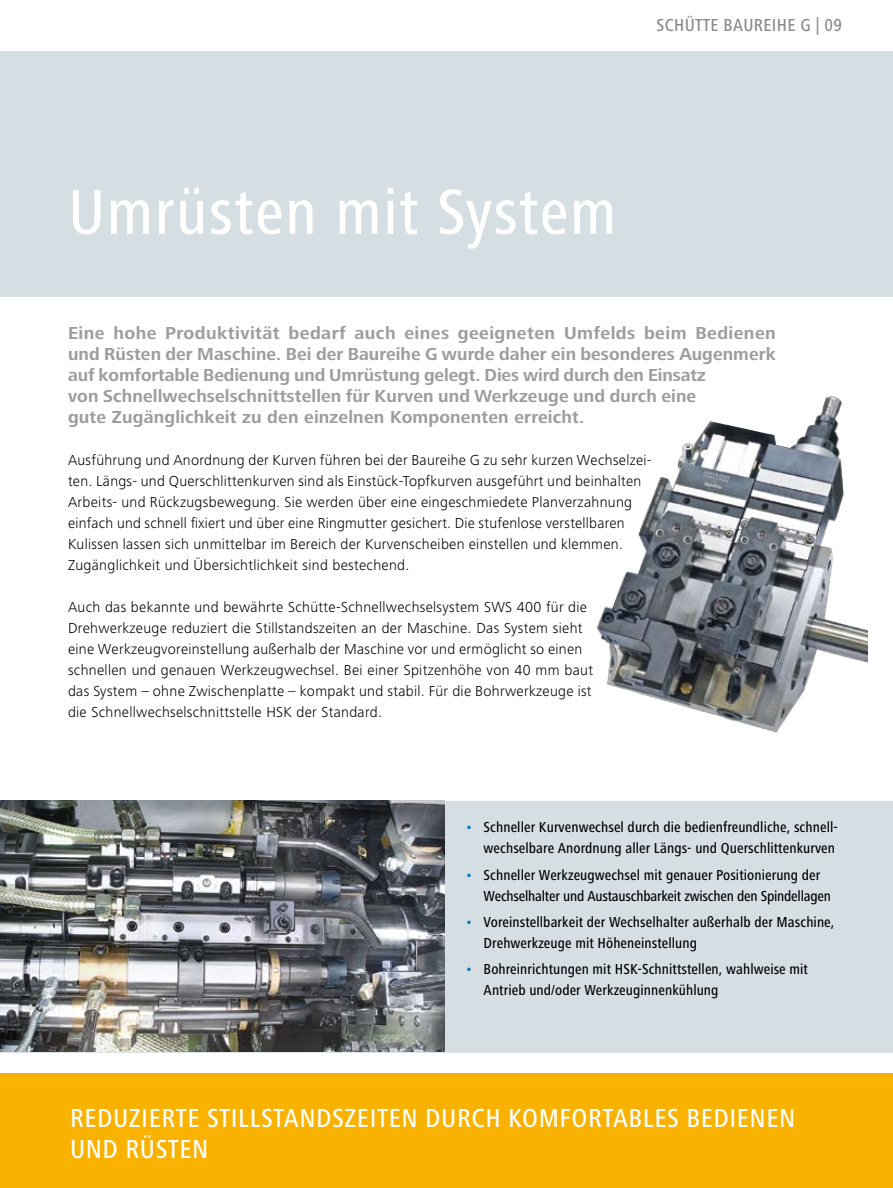
<style>
.page{position:relative;width:893px;height:1188px;background:#fff}
.page>*{position:absolute;margin:0;border:0;box-sizing:border-box;transform-origin:0 0}
.t1{font:500 condensed 66px "Frutiger Next LT";letter-spacing:.02em;color:#fff}
.t2{font:500 condensed 27px/31.5px "Frutiger Next LT";letter-spacing:.02em;color:#fff}
.t3{font:700 18px/21px "Frutiger Next LT";letter-spacing:.01em;color:#9c9d9f}
.t4{font:500 condensed 18px "Frutiger Next LT";letter-spacing:.02em;color:#87888a}
.t5{font:300 15px/21px "Frutiger Next LT";letter-spacing:.02em;color:#000}
.t6{font:500 condensed 15px/21px "Frutiger Next LT";letter-spacing:.005em;color:#000}
.t7{font:500 condensed 15px/21px "Frutiger Next LT";letter-spacing:-.015em;color:#000}
.s1{color:#007cbf}
</style>
<div class="page">
<div style="left:0;top:1074px;width:893px;height:114px;background:#f9b200"></div>
<div style="left:0;top:51px;width:893px;height:246px;background:#d5dee3"></div>
<div style="left:0;top:801px;width:893px;height:252px;background:#d5dee3"></div>
<img style="left:596px;top:396px;width:272px;height:337px">
<img style="left:0;top:801px;width:444px;height:251px">
<p class="t4" style="left:657px;top:15px;width:187px">Schütte BAUREIHE G | 09</p>
<h1 class="t1" style="left:68px;top:175px;width:550px">Umrüsten mit System</h1>
<p class="t3" style="left:68px;top:322px;width:709px">Eine hohe Produktivität bedarf auch eines geeigneten Umfelds beim Bedienen und Rüsten der Maschine. Bei der Baureihe G wurde daher ein besonderes Augenmerk auf komfortable Bedienung und Umrüstung gelegt. Dies wird durch den Einsatz<br>von Schnellwechselschnittstellen für Kurven und Werkzeuge und durch eine<br>gute Zugänglichkeit zu den einzelnen Komponenten erreicht.</p>
<p class="t5" style="left:68px;top:449px;width:585px">Ausführung und Anordnung der Kurven führen bei der Baureihe G zu sehr kurzen Wechselzei&shy;ten. Längs- und Querschlittenkurven sind als Einstück-Topfkurven ausgeführt und beinhalten Arbeits- und Rückzugsbewegung. Sie werden über eine eingeschmiedete Planverzahnung einfach und schnell fixiert und über eine Ringmutter gesichert. Die stufenlose verstellbaren Kulissen lassen sich unmittelbar im Bereich der Kurvenscheiben einstellen und klemmen.<br>Zugänglichkeit und Übersichtlichkeit sind bestechend.</p>
<p class="t5" style="left:68px;top:596px;width:527px">Auch das bekannte und bewährte Schütte-Schnellwechselsystem SWS 400 für die Drehwerkzeuge reduziert die Stillstandszeiten an der Maschine. Das System sieht eine Werkzeugvoreinstellung außerhalb der Maschine vor und ermöglicht so einen schnellen und genauen Werkzeugwechsel. Bei einer Spitzenhöhe von 40 mm baut das System – ohne Zwischenplatte – kompakt und stabil. Für die Bohrwerkzeuge ist die Schnellwechselschnittstelle HSK der Standard.</p>
<p class="t6" style="left:466px;top:817px;width:374px;text-align:right"><span class="s1">•</span> Schneller Kurvenwechsel durch die bedienfreundliche, schnell&shy;wechselbare Anordnung aller Längs- und Querschlittenkurven</p>
<p class="t7" style="left:484px;top:864px;width:349px;text-indent:-18px"><span class="s1">•</span> Schneller Werkzeugwechsel mit genauer Positionierung der<br>Wechselhalter und Austauschbarkeit zwischen den Spindellagen</p>
<p class="t6" style="left:484px;top:911px;width:352px;text-indent:-18px"><span class="s1">•</span> Voreinstellbarkeit der Wechselhalter außerhalb der Maschine,<br>Drehwerkzeuge mit Höheneinstellung</p>
<p class="t6" style="left:484px;top:959px;width:326px;text-indent:-18px"><span class="s1">•</span> Bohreinrichtungen mit HSK-Schnittstellen, wahlweise mit<br>Antrieb und/oder Werkzeuginnenkühlung</p>
<h2 class="t2" style="left:70px;top:1102px;width:727px">Reduzi erte Sti llstandszeiten durch komfortables Bedi enen und Rüsten</h2>
</div>
